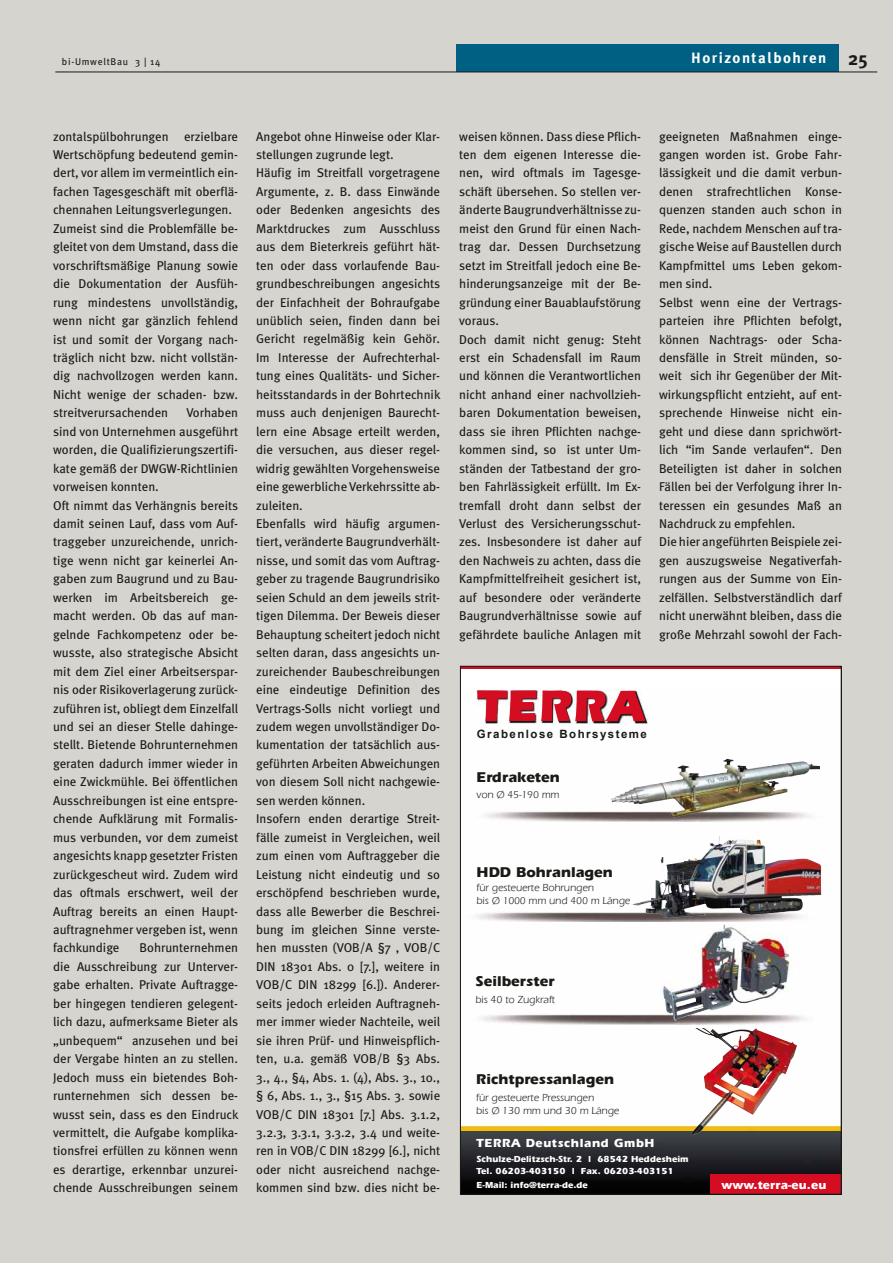
<style>
.page{position:relative;width:893px;height:1263px;background:#d5d4cf}
.page>*{position:absolute;margin:0;border:0;box-sizing:border-box;transform-origin:0 0}
.t1{font:700 15px "Meta Plus";letter-spacing:.1em;color:#fff}
.t2{font:700 14.55px "Erie";color:#1a1a17}
.t3{font:12.75px/18.5px "Meta";color:#1a1a17}
.t4{font:700 12px "Erie";letter-spacing:.05em;color:#fff}
.t5{font:700 12px "Erie";letter-spacing:.01em;color:#fff}
.t6{font:700 11.4px "Arial";letter-spacing:.13em;color:#1a1a17}
.t7{font:10.5px/13.5px "Erie Plain";color:#1a1a17}
.t8{font:10.2px "Erie Plain";color:#1a1a17}
.t9{font:9.75px "Meta";letter-spacing:.075em;color:#1a1a17}
.t10{font:700 9px/12px "Erie";color:#fff}
.s1{font-size:18.75px;color:#1a1a17}
.s2{font-size:10.5px}
.s3{font-size:10.2px}
</style>
<div class="page">
<div style="left:457px;top:44px;width:382px;height:28px;background:#006084"></div>
<hr style="left:55px;top:72px;width:822px;height:1px;background:#1a1a17">
<svg style="left:462px;top:668px;width:378px;height:525px;background:#d0c5c5"></svg>
<p class="t9" style="left:62px;top:58px;width:100px">bi-UmweltBau 3 | 14</p>
<p class="t1" style="left:691px;top:52px;width:178px">Horizontalbohren <span class="s1">25</span></p>
<p class="t3" style="left:53px;top:128px;width:187px">zontalspülbohrungen erzielbare<br>Wertschöpfung bedeutend gemin&shy;dert, vor allem im vermeintlich ein&shy;fachen Tagesgeschäft mit oberflä&shy;chennahen Leitungsverlegungen.<br>Zumeist sind die Problemfälle be&shy;gleitet von dem Umstand, dass die vorschriftsmäßige Planung sowie die Dokumentation der Ausfüh&shy;rung mindestens unvollständig, wenn nicht gar gänzlich fehlend ist und somit der Vorgang nach&shy;träglich nicht bzw. nicht vollstän&shy;dig nachvollzogen werden kann.<br>Nicht wenige der schaden- bzw. streitverursachenden</p>
<p class="t3" style="left:53px;top:405px;width:187px;text-indent:133px">Vorhaben sind von Unternehmen ausgeführt worden, die Qualifizierungszertifi&shy;kate gemäß der DWGW-Richtlinien vorweisen konnten.<br>Oft nimmt das Verhängnis bereits damit seinen Lauf, dass vom Auf&shy;traggeber unzureichende, unrich&shy;tige wenn nicht gar keinerlei An&shy;gaben zum Baugrund und zu Bau&shy;werken im Arbeitsbereich ge&shy;macht werden. Ob das auf man&shy;gelnde Fachkompetenz oder be&shy;wusste, also strategische Absicht mit dem Ziel einer Arbeitserspar&shy;nis oder Risikoverlagerung zurück&shy;zuführen ist, obliegt dem Einzelfall und sei an dieser Stelle dahinge&shy;stellt. Bietende Bohrunternehmen geraten dadurch immer wieder in eine Zwickmühle. Bei öffentlichen<br>Ausschreibungen ist eine entspre&shy;chende Aufklärung mit Formalis&shy;mus verbunden, vor dem zumeist angesichts knapp gesetzter Fristen zurückgescheut wird. Zudem wird das oftmals erschwert, weil der<br>Auftrag bereits an einen Haupt&shy;auftragnehmer vergeben ist, wenn fachkundige</p>
<p class="t3" style="left:53px;top:940px;width:187px;text-align:justify;text-indent:86px">Bohrunternehmen die Ausschreibung zur Unterver&shy;gabe erhalten. Private Auftragge&shy;ber hingegen tendieren gelegent&shy;lich dazu, aufmerksame Bieter als „unbequem“ anzusehen und bei der Vergabe hinten an zu stellen.<br>Jedoch muss ein bietendes Boh&shy;runternehmen sich dessen be&shy;wusst sein, dass es den Eindruck vermittelt, die Aufgabe komplika&shy;tionsfrei erfüllen zu können wenn es derartige, erkennbar unzurei&shy;chende Ausschreibungen seinem</p>
<p class="t3" style="left:256px;top:128px;width:186px">Angebot ohne Hinweise oder Klar&shy;stellungen zugrunde legt.<br>Häufig im Streitfall vorgetragene<br>Argumente, z. B. dass Einwände oder Bedenken angesichts des<br>Marktdruckes zum Ausschluss aus dem Bieterkreis geführt hät&shy;ten oder dass vorlaufende Bau&shy;grundbeschreibungen angesichts der Einfachheit der Bohraufgabe unüblich seien, finden dann bei<br>Gericht regelmäßig kein Gehör.<br>Im Interesse der Aufrechterhal&shy;tung eines Qualitäts- und Sicher&shy;heitsstandards in der Bohrtechnik muss auch denjenigen Baurecht&shy;lern eine Absage erteilt werden, die versuchen, aus dieser regel&shy;widrig gewählten Vorgehensweise eine gewerbliche Verkehrssitte ab&shy;zuleiten.<br>Ebenfalls wird häufig argumen&shy;tiert, veränderte Baugrundverhält&shy;nisse, und somit das vom Auftrag&shy;geber zu tragende Baugrundrisiko seien Schuld an dem jeweils strit&shy;tigen Dilemma. Der Beweis dieser<br>Behauptung scheitert jedoch nicht selten daran, dass angesichts un&shy;zureichender Baubeschreibungen eine eindeutige Definition des<br>Vertrags-Solls nicht vorliegt und zudem wegen unvollständiger Do&shy;kumentation der tatsächlich aus&shy;geführten Arbeiten Abweichungen von diesem Soll nicht nachgewie&shy;sen werden können.<br>Insofern enden derartige Streit&shy;fälle zumeist in Vergleichen, weil zum einen vom Auftraggeber die<br>Leistung nicht eindeutig und so erschöpfend beschrieben wurde, dass alle Bewerber die Beschrei&shy;bung im gleichen Sinne verste&shy;hen mussten (VOB/A §7 , VOB/C<br>DIN 18301 Abs. 0 [7.], weitere in<br>VOB/C DIN 18299 [6.]). Anderer&shy;seits jedoch erleiden Auftragneh&shy;mer immer wieder Nachteile, weil sie ihren Prüf- und Hinweispflich&shy;ten, u.a. gemäß VOB/B §3 Abs.<br>3., 4., §4, Abs. 1. (4), Abs. 3., 10., § 6, Abs. 1., 3., §15 Abs. 3. sowie<br>VOB/C DIN 18301 [7.] Abs. 3.1.2,<br>3.2.3, 3.3.1, 3.3.2, 3.4 und weite&shy;ren in VOB/C DIN 18299 [6.], nicht oder nicht ausreichend nachge&shy;kommen sind bzw. dies nicht be-</p>
<p class="t3" style="left:459px;top:128px;width:183px">weisen können. Dass diese Pflich&shy;ten dem eigenen Interesse die&shy;nen, wird oftmals im Tagesge&shy;schäft übersehen. So stellen ver&shy;änderte Baugrundverhältnisse zu&shy;meist den Grund für einen Nach&shy;trag dar. Dessen Durchsetzung setzt im Streitfall jedoch eine Be&shy;hinderungsanzeige mit der Be&shy;gründung einer Bauablaufstörung voraus.<br>Doch damit nicht genug: Steht erst ein Schadensfall im Raum und können die Verantwortlichen nicht anhand einer nachvollzieh&shy;baren Dokumentation beweisen, dass sie ihren Pflichten nachge&shy;kommen sind, so ist unter Um&shy;ständen der Tatbestand der gro&shy;ben Fahrlässigkeit erfüllt. Im Ex&shy;tremfall droht dann selbst der<br>Verlust des Versicherungsschut&shy;zes. Insbesondere ist daher auf den Nachweis zu achten, dass die<br>Kampfmittelfreiheit gesichert ist, auf besondere oder veränderte<br>Baugrundverhältnisse sowie auf gefährdete bauliche Anlagen mit</p>
<p class="t3" style="left:659px;top:128px;width:184px">geeigneten Maßnahmen einge&shy;gangen worden ist. Grobe Fahr&shy;lässigkeit und die damit verbun&shy;denen strafrechtlichen Konse&shy;quenzen standen auch schon in<br>Rede, nachdem Menschen auf tra&shy;gische Weise auf Baustellen durch<br>Kampfmittel ums Leben gekom&shy;men sind.<br>Selbst wenn eine der Vertrags&shy;parteien ihre Pflichten befolgt, können Nachtrags- oder Scha&shy;densfälle in Streit münden, so&shy;weit sich ihr Gegenüber der Mit&shy;wirkungspflicht entzieht, auf ent&shy;sprechende Hinweise nicht ein&shy;geht und diese dann sprichwört&shy;lich “im Sande verlaufen“. Den<br>Beteiligten ist daher in solchen<br>Fällen bei der Verfolgung ihrer In&shy;teressen ein gesundes Maß an<br>Nachdruck zu empfehlen.<br>Die hier angeführten Beispiele zei&shy;gen auszugsweise Negativerfah&shy;rungen aus der Summe von Ein&shy;zelfällen. Selbstverständlich darf nicht unerwähnt bleiben, dass die große Mehrzahl sowohl der Fach-</p>
<p class="t6" style="left:477px;top:728px;width:172px">Grabenlose Bohrsysteme</p>
<p class="t2" style="left:477px;top:772px;width:85px">Erdraketen</p>
<p class="t8" style="left:477px;top:791px;width:84px"><span class="s2">von</span> Ø 45-190 <span class="s2">mm</span></p>
<p class="t2" style="left:477px;top:867px;width:138px">HDD Bohranlagen</p>
<p class="t7" style="left:477px;top:881px;width:155px">für gesteuerte Bohrungen<br>bis <span class="s3">Ø 1000</span> mm und <span class="s3">400</span> m Länge</p>
<p class="t2" style="left:476px;top:976px;width:81px">Seilberster</p>
<p class="t7" style="left:476px;top:994px;width:81px">bis 40 to Zugkraft</p>
<p class="t2" style="left:476px;top:1074px;width:139px">Richtpressanlagen</p>
<p class="t7" style="left:476px;top:1091px;width:145px">für gesteuerte Pressungen<br>bis <span class="s3">Ø</span> 130 mm und 30 m Länge</p>
<p class="t4" style="left:476px;top:1139px;width:179px">TERRA Deutschland GmbH</p>
<p class="t10" style="left:476px;top:1154px;width:214px">Schulze-Delitzsch-Str. 2 | 68542 Heddesheim<br>Tel. 06203-403150 | Fax. 06203-403151</p>
<p class="t10" style="left:476px;top:1180px;width:113px">E-Mail: info@terra-de.de</p>
<p class="t5" style="left:721px;top:1181px;width:107px">www.terra-eu.eu</p>
</div>
